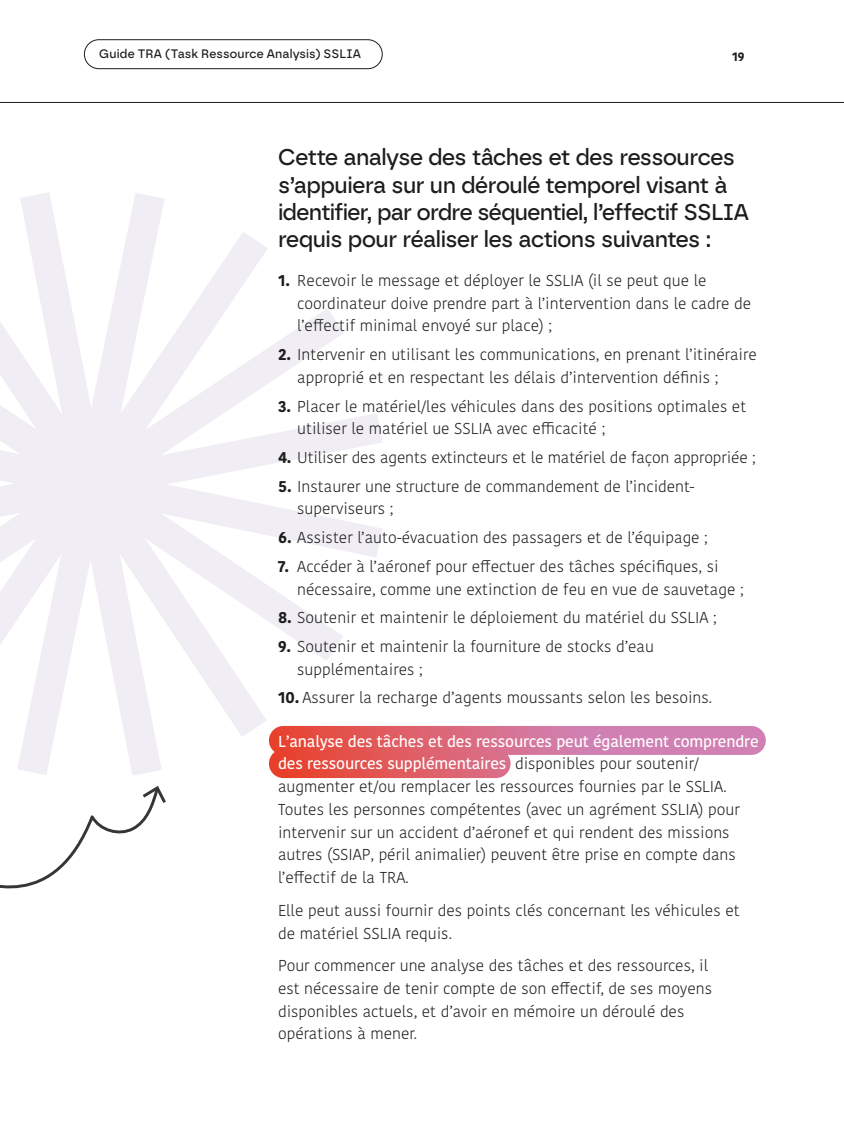
<style>
.page{position:relative;width:844px;height:1141px;background:#fff}
.page>*{position:absolute;margin:0;border:0;box-sizing:border-box;transform-origin:0 0}
.Style_de_paragraphe{font:500 22.75px/27.3px "Borna";letter-spacing:-.025em;color:#1d1d1b}
.t1{font:300 15.75px/22.8px "Kohinoor Bangla";color:#1d1d1b}
.t2{font:500 12.25px "Borna";letter-spacing:.015em;color:#1d1d1b}
.t3{font:700 12.25px "Kohinoor Bangla";color:#1d1d1b}
.s1{font-weight:700}
.s2{font-weight:500;color:#fff}
</style>
<div class="page">
<svg style="left:269px;top:726px;width:496px;height:29px"></svg>
<svg style="left:269px;top:749px;width:241px;height:29px"></svg>
<div style="left:84px;top:39px;width:298px;height:30px;border:1px solid #1d1d1b;border-radius:14px"></div>
<hr style="left:0;top:102px;width:843px;height:1px;background:#1d1d1b">
<svg style="left:0;top:192px;width:383px;height:584px"></svg>
<svg style="left:0;top:786px;width:166px;height:103px"></svg>
<p class="t2" style="left:99px;top:46px;width:263px">Guide TRA (Task Ressource Analysis) SSLIA</p>
<p class="t3" style="left:731px;top:46px;width:14px">19</p>
<p class="Style_de_paragraphe" style="left:278px;top:144px;width:472px">Cette analyse des tâches et des ressources s’appuiera sur un déroulé temporel visant à identifier, par ordre séquentiel, l’effectif SSLIA requis pour réaliser les actions suivantes :</p>
<p class="t1" style="left:297px;top:269px;width:455px;text-indent:-19px"><span class="s1">1.</span> Recevoir le message et déployer le SSLIA (il se peut que le coordinateur doive prendre part à l’intervention dans le cadre de l’effectif minimal envoyé sur place) ;</p>
<p class="t1" style="left:297px;top:343px;width:461px;text-indent:-19px"><span class="s1">2.</span> Intervenir en utilisant les communications, en prenant l’itinéraire approprié et en respectant les délais d’intervention définis ;</p>
<p class="t1" style="left:297px;top:394px;width:450px;text-indent:-19px"><span class="s1">3.</span> Placer le matériel/les véhicules dans des positions optimales et utiliser le matériel ue SSLIA avec efficacité ;</p>
<p class="t1" style="left:278px;top:446px;width:479px"><span class="s1">4.</span> Utiliser des agents extincteurs et le matériel de façon appropriée ;</p>
<p class="t1" style="left:297px;top:475px;width:399px;text-indent:-19px"><span class="s1">5.</span> Instaurer une structure de commandement de l’incident&shy;superviseurs ;</p>
<p class="t1" style="left:278px;top:526px;width:431px"><span class="s1">6.</span> Assister l’auto-évacuation des passagers et de l’équipage ;</p>
<p class="t1" style="left:297px;top:555px;width:448px;text-indent:-19px"><span class="s1">7.</span> Accéder à l’aéronef pour effectuer des tâches spécifiques, si nécessaire, comme une extinction de feu en vue de sauvetage ;</p>
<p class="t1" style="left:278px;top:606px;width:440px"><span class="s1">8.</span> Soutenir et maintenir le déploiement du matériel du SSLIA ;</p>
<p class="t1" style="left:297px;top:635px;width:358px;text-indent:-19px"><span class="s1">9.</span> Soutenir et maintenir la fourniture de stocks d’eau supplémentaires ;</p>
<p class="t1" style="left:278px;top:686px;width:435px"><span class="s1">10.</span> Assurer la recharge d’agents moussants selon les besoins.</p>
<p class="t1" style="left:278px;top:730px;width:482px"><span class="s2">L’analyse des tâches et des ressources peut également comprendre des ressources supplémentaires</span> disponibles pour soutenir/ augmenter et/ou remplacer les ressources fournies par le SSLIA.<br>Toutes les personnes compétentes (avec un agrément SSLIA) pour intervenir sur un accident d’aéronef et qui rendent des missions autres (SSIAP, péril animalier) peuvent être prise en compte dans l’effectif de la TRA.</p>
<p class="t1" style="left:278px;top:899px;width:463px">Elle peut aussi fournir des points clés concernant les véhicules et de matériel SSLIA requis.</p>
<p class="t1" style="left:278px;top:954px;width:435px">Pour commencer une analyse des tâches et des ressources, il est nécessaire de tenir compte de son effectif, de ses moyens disponibles actuels, et d’avoir en mémoire un déroulé des opérations à mener.</p>
</div>
